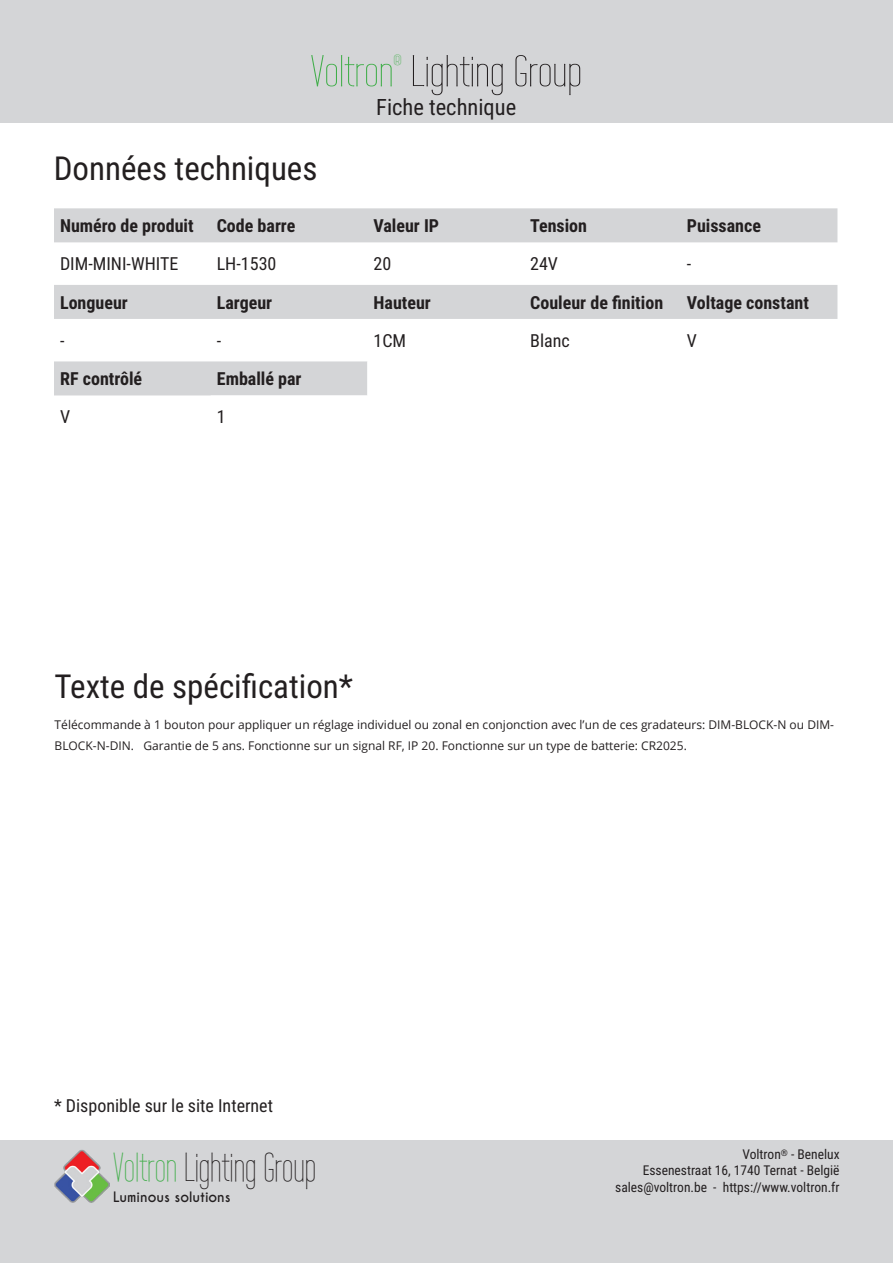
<style>
.page{position:relative;width:893px;height:1263px;background:#fff}
.page>*{position:absolute;margin:0;border:0;box-sizing:border-box;transform-origin:0 0}
.t1{font:43.5px "Wire One";color:#231f20;scale:1.2 1}
.t2{font:40.5px "Wire One";color:#231f20}
.t3{font:33px "Roboto Condensed";color:#231f20}
.t4{font:22.5px "Roboto Condensed";color:#231f20}
.t5{font:700 18px "Roboto Condensed";color:#231f20}
.t6{font:18px "Roboto Condensed";color:#231f20}
.t7{font:15px "Wire One";color:#40ae49;scale:1.2 1}
.t8{font:13.5px/16.5px "Roboto Condensed";color:#231f20;text-align:right}
.t9{font:700 13.5px "Caviar Dreams";color:#231f20}
.t10{font:12px/21px "Open Sans";color:#231f20}
.s1{color:#40ae49}
</style>
<div class="page">
<div style="left:0;top:1141px;width:893px;height:122px;background:#d4d5d7"></div>
<img style="left:55px;top:1150px;width:54px;height:53px">
<div style="left:0;top:0;width:893px;height:122px;background:#d4d5d7"></div>
<div style="left:54px;top:208px;width:783px;height:34px;background:#d4d5d7"></div>
<svg style="left:54px;top:285px;width:783px;height:110px;fill:#d4d5d7"></svg>
<svg style="left:367px;top:361px;width:470px;height:34px"></svg>
<p class="t7" style="left:394px;top:52px;width:8px">®</p>
<h3 class="t4" style="left:376px;top:91px;width:142px">Fiche technique</h3>
<h1 class="t1" style="left:311px;top:47px;width:228px"><span class="s1">Voltron</span> Lighting Group</h1>
<h3 class="t3" style="left:54px;top:145px;width:265px">Données techniques</h3>
<h3 class="t5" style="left:60px;top:213px;width:135px">Numéro de produit</h3>
<h3 class="t5" style="left:217px;top:213px;width:80px">Code barre</h3>
<h3 class="t5" style="left:373px;top:213px;width:67px">Valeur IP</h3>
<h3 class="t5" style="left:530px;top:213px;width:58px">Tension</h3>
<h3 class="t5" style="left:687px;top:213px;width:76px">Puissance</h3>
<h3 class="t6" style="left:60px;top:251px;width:120px">DIM-MINI-WHITE</h3>
<h3 class="t6" style="left:217px;top:251px;width:61px">LH-1530</h3>
<h3 class="t6" style="left:373px;top:251px;width:19px">20</h3>
<h3 class="t6" style="left:530px;top:251px;width:29px">24V</h3>
<h3 class="t6" style="left:687px;top:251px;width:6px">-</h3>
<h3 class="t5" style="left:60px;top:290px;width:69px">Longueur</h3>
<h3 class="t5" style="left:217px;top:290px;width:57px">Largeur</h3>
<h3 class="t5" style="left:373px;top:290px;width:59px">Hauteur</h3>
<h3 class="t5" style="left:530px;top:290px;width:135px">Couleur de finition</h3>
<h3 class="t5" style="left:687px;top:290px;width:123px">Voltage constant</h3>
<h3 class="t6" style="left:60px;top:328px;width:6px">-</h3>
<h3 class="t6" style="left:217px;top:328px;width:6px">-</h3>
<h3 class="t6" style="left:373px;top:328px;width:34px">1CM</h3>
<h3 class="t6" style="left:530px;top:328px;width:41px">Blanc</h3>
<h3 class="t6" style="left:687px;top:328px;width:12px">V</h3>
<h3 class="t5" style="left:60px;top:366px;width:84px">RF contrôlé</h3>
<h3 class="t5" style="left:217px;top:366px;width:86px">Emballé par</h3>
<h3 class="t6" style="left:60px;top:404px;width:12px">V</h3>
<h3 class="t6" style="left:217px;top:404px;width:10px">1</h3>
<h3 class="t3" style="left:55px;top:663px;width:300px">Texte de spécification*</h3>
<p class="t10" style="left:55px;top:714px;width:781px">Télécommande à 1 bouton pour appliquer un réglage individuel ou zonal en conjonction avec l’un de ces gradateurs: DIM-BLOCK-N ou DIM-<br>BLOCK-N-DIN. Garantie de 5 ans. Fonctionne sur un signal RF, IP 20. Fonctionne sur un type de batterie: CR2025.</p>
<h3 class="t6" style="left:54px;top:1093px;width:220px">* Disponible sur le site Internet</h3>
<h2 class="t2" style="left:113px;top:1145px;width:204px"><span class="s1">Voltron</span> Lighting Group</h2>
<p class="t9" style="left:113px;top:1189px;width:119px">Luminous solutions</p>
<p class="t8" style="left:615px;top:1145px;width:226px">Voltron<sup>®</sup> - Benelux<br>Essenestraat 16, 1740 Ternat - België sales@voltron.be - https://www.voltron.fr</p>
</div>
